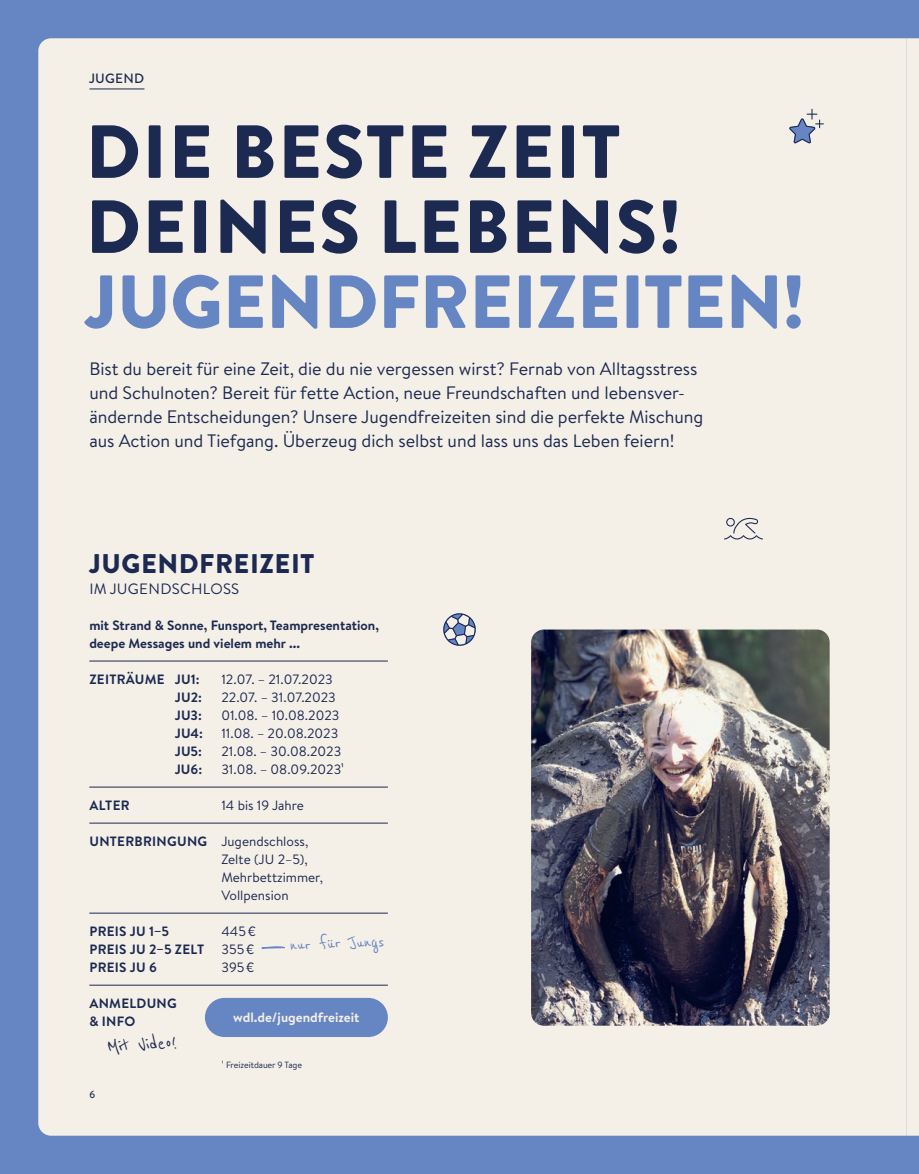
<style>
.page{position:relative;width:919px;height:1174px;background:#fff}
.page>*{position:absolute;margin:0;border:0;box-sizing:border-box;transform-origin:0 0}
.t1{font:900 75px/75px "Brandon Grotesque";letter-spacing:.02em;color:#1c2951}
.t2{font:900 75px "Brandon Grotesque";letter-spacing:-.01em;color:#6585c3}
.t3{font:900 27px "Brandon Grotesque";letter-spacing:.02em;color:#1c2951}
.t4{font:22.5px "Reenie Beanie";color:#1c2951}
.t5{font:21px "Reenie Beanie";color:#6585c3}
.t6{font:18px/24px "Brandon Text";color:#1c2951}
.t7{font:15px "Brandon Grotesque";letter-spacing:.02em;color:#1c2951}
.t8{font:13.5px/18px "Brandon Text";color:#1c2951}
.t9{font:700 13.5px/18px "Brandon Text";color:#1c2951}
.t10{font:700 13.5px/18px "Brandon Text";letter-spacing:.02em;color:#1c2951}
.t11{font:700 13.5px "Brandon Text";color:#f4efe7}
.t12{font:500 13.5px "Brandon Grotesque";letter-spacing:.02em;color:#1c2951}
.t13{font:500 10.5px "Brandon Grotesque";color:#1c2951}
.t14{font:9px "Brandon Text";letter-spacing:-.01em;color:#1c2951}
.s1{font-weight:700}
</style>
<div class="page">
<div style="left:0;top:0;width:918px;height:1174px;background:#6585c3"></div>
<div style="left:38px;top:38px;width:868px;height:1097px;background:#f4efe7"></div>
<svg style="left:906px;top:38px;width:12px;height:1097px;background:#edeae5"></svg>
<div style="left:205px;top:998px;width:183px;height:39px;background:#6585c3;border-radius:20px"></div>
<hr style="left:89px;top:661px;width:299px;height:1px;background:#1c2951">
<hr style="left:89px;top:787px;width:299px;height:1px;background:#1c2951">
<hr style="left:89px;top:823px;width:299px;height:1px;background:#1c2951">
<hr style="left:89px;top:913px;width:299px;height:1px;background:#1c2951">
<hr style="left:89px;top:985px;width:299px;height:1px;background:#1c2951">
<img style="left:531px;top:629px;width:298px;height:396px">
<svg style="left:261px;top:945px;width:27px;height:4px"></svg>
<svg style="left:724px;top:517px;width:38px;height:22px"></svg>
<svg style="left:788px;top:109px;width:35px;height:34px"></svg>
<svg style="left:442px;top:612px;width:35px;height:35px"></svg>
<hr style="left:89px;top:89px;width:55px;height:1px;background:#1c2951">
<p class="t12" style="left:89px;top:69px;width:56px">JUGEND</p>
<h1 class="t1" style="left:86px;top:115px;width:597px">DIE BESTE ZEIT<br>DEINES LEBENS!</h1>
<h1 class="t2" style="left:86px;top:249px;width:721px">JUGENDFREIZEITEN!</h1>
<p class="t6" style="left:89px;top:356px;width:615px">Bist du bereit für eine Zeit, die du nie vergessen wirst? Fernab von Alltagsstress und Schulnoten? Bereit für fette Action, neue Freundschaften und lebensver&shy;ändernde Entscheidungen? Unsere Jugendfreizeiten sind die perfekte Mischung aus Action und Tiefgang. Überzeug dich selbst und lass uns das Leben feiern!</p>
<h2 class="t3" style="left:89px;top:544px;width:226px">JUGENDFREIZEIT</h2>
<p class="t7" style="left:89px;top:578px;width:151px">IM JUGENDSCHLOSS</p>
<p class="t9" style="left:89px;top:615px;width:291px">mit Strand &amp; Sonne, Funsport, Teampresentation, deepe Messages und vielem mehr ...</p>
<p class="t10" style="left:89px;top:669px;width:112px">ZEITRÄUME JU1:</p>
<p class="t8" style="left:221px;top:669px;width:113px">12.07. – 21.07.2023</p>
<p class="t9" style="left:175px;top:687px;width:29px">JU2:</p>
<p class="t8" style="left:221px;top:687px;width:116px">22.07. – 31.07.2023</p>
<p class="t9" style="left:175px;top:705px;width:29px">JU3:</p>
<p class="t8" style="left:221px;top:705px;width:120px">01.08. – 10.08.2023</p>
<p class="t9" style="left:175px;top:723px;width:30px">JU4:</p>
<p class="t8" style="left:221px;top:723px;width:118px">11.08. – 20.08.2023</p>
<p class="t9" style="left:175px;top:741px;width:29px">JU5:</p>
<p class="t8" style="left:221px;top:741px;width:121px">21.08. – 30.08.2023</p>
<p class="t9" style="left:175px;top:759px;width:29px">JU6:</p>
<p class="t8" style="left:221px;top:759px;width:124px">31.08. – 08.09.2023¹</p>
<p class="t9" style="left:89px;top:795px;width:42px">ALTER</p>
<p class="t8" style="left:221px;top:795px;width:84px">14 bis 19 Jahre</p>
<p class="t8" style="left:221px;top:831px;width:103px;text-indent:-132px"><span class="s1">UNTERBRINGUNG</span> Jugendschloss,<br>Zelte (JU 2–5),<br>Mehrbettzimmer,<br>Vollpension</p>
<p class="t9" style="left:89px;top:921px;width:81px">PREIS JU 1–5</p>
<p class="t8" style="left:221px;top:921px;width:36px">445€</p>
<p class="t10" style="left:89px;top:939px;width:116px">PREIS JU 2–5 ZELT</p>
<p class="t8" style="left:221px;top:939px;width:34px">355€</p>
<p class="t9" style="left:89px;top:957px;width:69px">PREIS JU 6</p>
<p class="t8" style="left:221px;top:957px;width:34px">395€</p>
<p class="t10" style="left:89px;top:993px;width:89px">ANMELDUNG &amp; INFO</p>
<p class="t5" style="left:289px;top:934px;width:96px;rotate:-3deg">nur für Jungs</p>
<p class="t11" style="left:233px;top:1008px;width:128px">wdl.de/jugendfreizeit</p>
<p class="t4" style="left:106px;top:1034px;width:71px;rotate:-4deg">Mit Video!</p>
<p class="t13" style="left:89px;top:1087px;width:7px">6</p>
<p class="t14" style="left:222px;top:1058px;width:82px">¹ Freizeitdauer 9 Tage</p>
</div>
